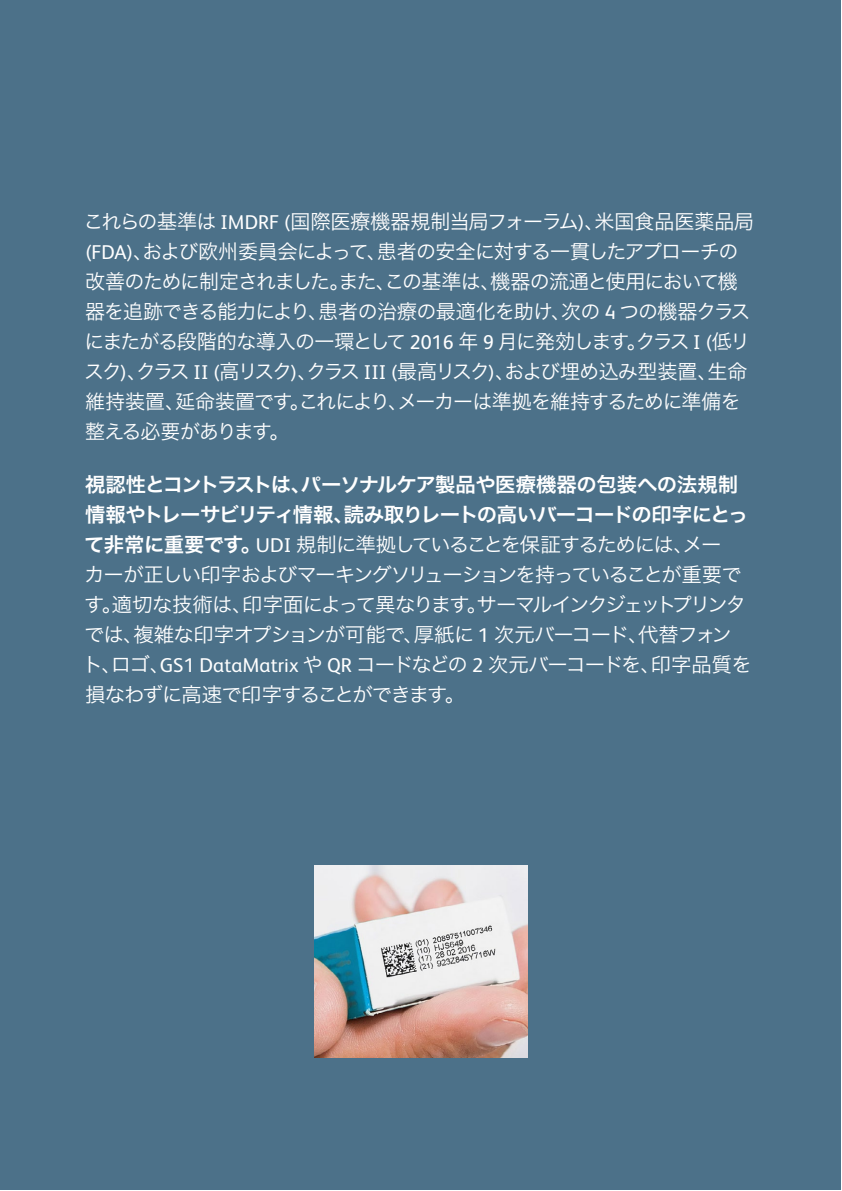
<style>
.page{position:relative;width:842px;height:1191px;background:#fff}
.page>*{position:absolute;margin:0;border:0;box-sizing:border-box;transform-origin:0 0}
.t1{font:20px/30px "Hira Kaku Pro W3";letter-spacing:-.055em;color:#fff}
.t2{font:20px/30px "Hira Kaku Pro W3";letter-spacing:-.075em;color:#fff}
.t3{font:20px/30px "Hira Kaku Pro W6";letter-spacing:-.035em;color:#fff}
.s1{font-family:"FS Albert Pro"}
.s2{font-family:"Hira Kaku Pro W6"}
</style>
<div class="page">
<div style="left:0;top:0;width:842px;height:1189px;background:#4c7189"></div>
<img style="left:315px;top:865px;width:212px;height:192px">
<p class="t1" style="left:83px;top:205px;width:672px">これらの基準は <span class="s1">IMDRF (</span>国際医療機器規制当局フォーラム<span class="s1">)</span>、米国食品医薬品局<span class="s1">(FDA)</span>、および欧州委員会によって、患者の安全に対する一貫したアプローチの改善のために制定されました。また、この基準は、機器の流通と使用において機器を追跡できる能力により、患者の治療の最適化を助け、次の <span class="s1">4</span> つの機器クラスにまたがる段階的な導入の一環として <span class="s1">2016</span> 年 <span class="s1">9</span> 月に発効します。クラス <span class="s1">I (</span>低リスク<span class="s1">)</span>、クラス <span class="s1">II (</span>高リスク<span class="s1">)</span>、クラス <span class="s1">III (</span>最高リスク<span class="s1">)</span>、および埋め込み型装置、生命維持装置、延命装置です。これにより、メーカーは準拠を維持するために準備を整える必要があります。</p>
<p class="t3" style="left:85px;top:469px;width:665px">視認性とコントラストは、パーソナルケア製品や医療機器の包装への法規制情報やトレーサビリティ情報、読み取りレートの高いバーコードの印字にとっ</p>
<p class="t2" style="left:83px;top:528px;width:671px"><span class="s2">て非常に重要です。</span><span class="s1">UDI</span> 規制に準拠していることを保証するためには、メー<br>カーが正しい印字およびマーキングソリューションを持っていることが重要です。適切な技術は、印字面によって異なります。サーマルインクジェットプリンタでは、複雑な印字オプションが可能で、厚紙に <span class="s1">1</span> 次元バーコード、代替フォント、ロゴ、<span class="s1">GS1 DataMatrix</span> や <span class="s1">QR</span> コードなどの <span class="s1">2</span> 次元バーコードを、印字品質を損なわずに高速で印字することができます。</p>
</div>
